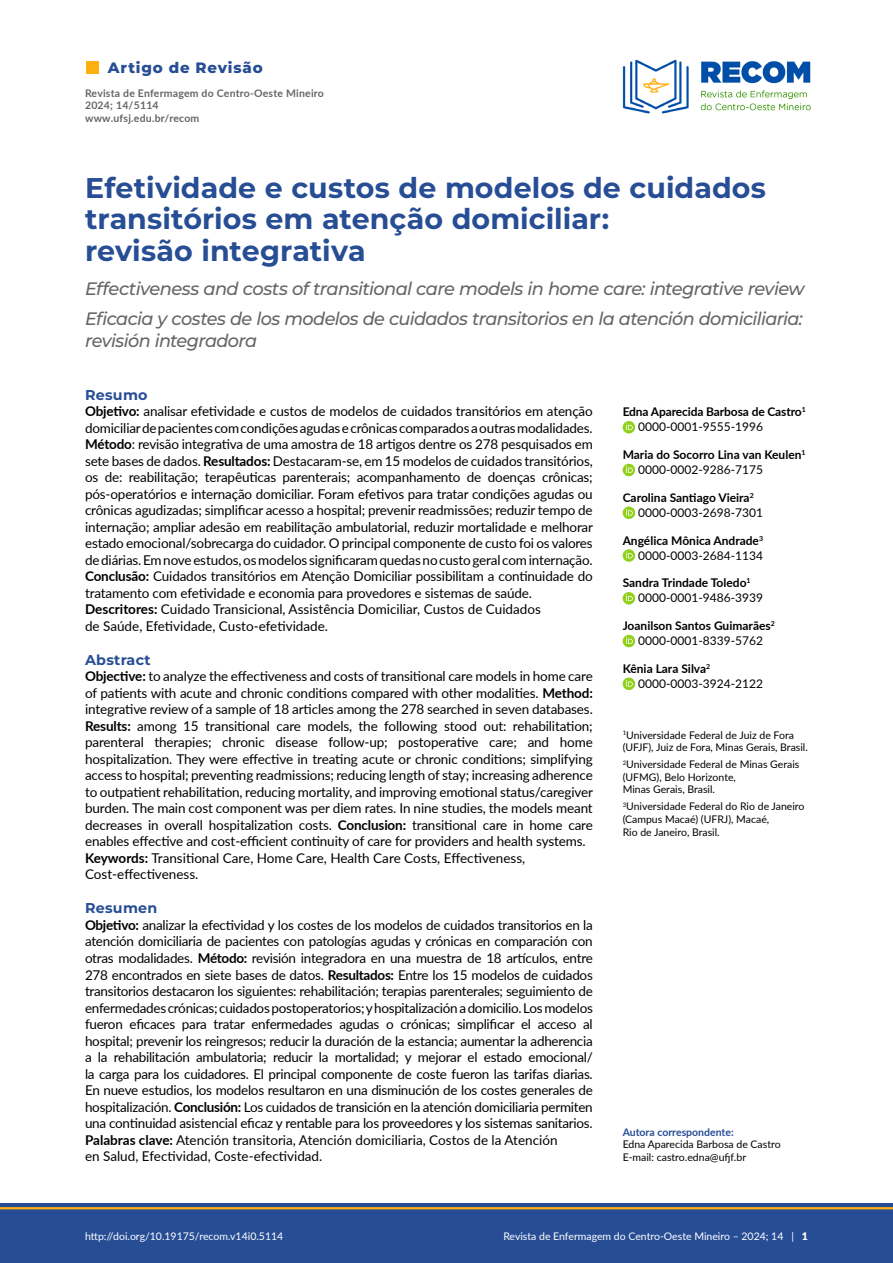
<style>
.page{position:relative;width:893px;height:1263px;background:#fff}
.page>*{position:absolute;margin:0;border:0;box-sizing:border-box;transform-origin:0 0}
.Titulo{font:700 28.5px/31.5px "Montserrat";color:#274d95}
.Tit_Estrangeiro{font:italic 500 18px/21.6px "Montserrat";letter-spacing:-.035em;color:#666}
.Seção{font:800 15px "Montserrat";letter-spacing:.06em;color:#274d95}
.Tit_Resumo_Abstract_Resumen{font:700 14.25px "Montserrat";letter-spacing:.02em;color:#274d95}
.Resumo_Abstract_Resumen_txt{font:13.5px/16.5px "Lato";letter-spacing:-.015em;color:#000;text-align:justify}
.Descritores_Keywords_Descriptor{font:13.5px/16.5px "Lato";color:#000}
.Autor{font:700 12px "Lato";color:#000}
.Orcid{font:12px "Lato";color:#000}
.Filiação{font:10.5px/12.6px "Lato";color:#000}
.t1{font:10.5px "Lato";color:#fff}
.Iniciais{font:700 10.5px "Lato";letter-spacing:.02em;color:#666}
._1st_Filiação{font:10.5px/12.6px "Lato";color:#000}
.Autor_corresp_txt{font:10.5px "Lato";color:#000}
.Autor_corresp_tit{font:700 10.5px "Lato";color:#274d95}
.s1{font-weight:700}
.s2{font-weight:900}
</style>
<div class="page">
<div style="left:0;top:1203px;width:893px;height:60px;background:#274d95"></div>
<div style="left:86px;top:61px;width:13px;height:13px;background:#ffb011"></div>
<hr style="left:0;top:1207px;width:893px;height:2px;background:#ffb011">
<img style="left:623px;top:59px;width:188px;height:55px">
<svg style="left:623px;top:421px;width:12px;height:12px"></svg>
<svg style="left:626px;top:423px;width:7px;height:7px"></svg>
<div style="left:623px;top:464px;width:12px;height:12px;background:#90cf1a;border-radius:50%"></div>
<svg style="left:626px;top:466px;width:7px;height:7px"></svg>
<svg style="left:623px;top:506px;width:12px;height:13px"></svg>
<svg style="left:626px;top:509px;width:7px;height:7px"></svg>
<svg style="left:623px;top:549px;width:12px;height:13px"></svg>
<svg style="left:626px;top:551px;width:7px;height:7px"></svg>
<svg style="left:623px;top:592px;width:12px;height:12px"></svg>
<svg style="left:626px;top:594px;width:7px;height:7px"></svg>
<div style="left:623px;top:635px;width:12px;height:12px;background:#90cf1a;border-radius:50%"></div>
<svg style="left:626px;top:637px;width:7px;height:7px"></svg>
<svg style="left:623px;top:677px;width:12px;height:13px"></svg>
<svg style="left:626px;top:680px;width:7px;height:7px"></svg>
<p class="Seção" style="left:108px;top:57px;width:156px">Artigo de Revisão</p>
<p class="Iniciais" style="left:85px;top:85px;width:240px">Revista de Enfermagem do Centro-Oeste Mineiro</p>
<p class="Iniciais" style="left:85px;top:98px;width:75px">2024; 14/5114</p>
<p class="Iniciais" style="left:85px;top:110px;width:116px">www.ufsj.edu.br/recom</p>
<p class="Titulo" style="left:85px;top:170px;width:682px">Efetividade e custos de modelos de cuidados transitórios em atenção domiciliar:<br>revisão integrativa</p>
<p class="Tit_Estrangeiro" style="left:85px;top:277px;width:721px">Effectiveness and costs of transitional care models in home care: integrative review</p>
<p class="Tit_Estrangeiro" style="left:85px;top:307px;width:719px">Eficacia y costes de los modelos de cuidados transitorios en la atención domiciliaria: revisión integradora</p>
<p class="Tit_Resumo_Abstract_Resumen" style="left:85px;top:384px;width:64px">Resumo</p>
<p class="Resumo_Abstract_Resumen_txt" style="left:85px;top:402px;width:510px"><span class="s1">Objetivo:</span> analisar efetividade e custos de modelos de cuidados transitórios em atenção domiciliar de pacientes com condições agudas e crônicas comparados a outras modalidades.<br><span class="s1">Método</span>: revisão integrativa de uma amostra de 18 artigos dentre os 278 pesquisados em sete bases de dados. <span class="s1">Resultados:</span> Destacaram-se, em 15 modelos de cuidados transitórios, os de: reabilitação; terapêuticas parenterais; acompanhamento de doenças crônicas; pós-operatórios e internação domiciliar. Foram efetivos para tratar condições agudas ou crônicas agudizadas; simplificar acesso a hospital; prevenir readmissões; reduzir tempo de internação; ampliar adesão em reabilitação ambulatorial, reduzir mortalidade e melhorar estado emocional/sobrecarga do cuidador. O principal componente de custo foi os valores de diárias. Em nove estudos, os modelos significaram quedas no custo geral com internação.<br><span class="s1">Conclusão:</span> Cuidados transitórios em Atenção Domiciliar possibilitam a continuidade do tratamento com efetividade e economia para provedores e sistemas de saúde.</p>
<p class="Descritores_Keywords_Descriptor" style="left:85px;top:600px;width:457px"><span class="s1">Descritores:</span> Cuidado Transicional, Assistência Domiciliar, Custos de Cuidados de Saúde, Efetividade, Custo-efetividade.</p>
<p class="Tit_Resumo_Abstract_Resumen" style="left:85px;top:649px;width:67px">Abstract</p>
<p class="Resumo_Abstract_Resumen_txt" style="left:85px;top:668px;width:509px"><span class="s1">Objective:</span> to analyze the effectiveness and costs of transitional care models in home care of patients with acute and chronic conditions compared with other modalities. <span class="s1">Method: </span>integrative review of a sample of 18 articles among the 278 searched in seven databases.<br><span class="s1">Results:</span> among 15 transitional care models, the following stood out: rehabilitation; parenteral therapies; chronic disease follow-up; postoperative care; and home hospitalization. They were effective in treating acute or chronic conditions; simplifying access to hospital; preventing readmissions; reducing length of stay; increasing adherence to outpatient rehabilitation, reducing mortality, and improving emotional status/caregiver burden. The main cost component was per diem rates. In nine studies, the models meant decreases in overall hospitalization costs. <span class="s1">Conclusion:</span> transitional care in home care enables effective and cost-efficient continuity of care for providers and health systems.</p>
<p class="Descritores_Keywords_Descriptor" style="left:85px;top:849px;width:442px"><span class="s1">Keywords:</span> Transitional Care, Home Care, Health Care Costs, Effectiveness,<br>Cost-effectiveness.</p>
<p class="Tit_Resumo_Abstract_Resumen" style="left:85px;top:898px;width:74px">Resumen</p>
<p class="Resumo_Abstract_Resumen_txt" style="left:85px;top:916px;width:509px"><span class="s1">Objetivo:</span> analizar la efectividad y los costes de los modelos de cuidados transitorios en la atención domiciliaria de pacientes con patologías agudas y crónicas en comparación con otras modalidades. <span class="s1">Método:</span> revisión integradora en una muestra de 18 artículos, entre 278 encontrados en siete bases de datos. <span class="s1">Resultados:</span> Entre los 15 modelos de cuidados transitorios destacaron los siguientes: rehabilitación; terapias parenterales; seguimiento de enfermedades crónicas; cuidados postoperatorios; y hospitalización a domicilio. Losmodelos fueron eficaces para tratar enfermedades agudas o crónicas; simplificar el acceso al hospital; prevenir los reingresos; reducir la duración de la estancia; aumentar la adherencia a la rehabilitación ambulatoria; reducir la mortalidad; y mejorar el estado emocional/ la carga para los cuidadores. El principal componente de coste fueron las tarifas diarias.<br>En nueve estudios, los modelos resultaron en una disminución de los costes generales de hospitalización. <span class="s1">Conclusión:</span> Los cuidados de transición en la atención domiciliaria permiten una continuidad asistencial eficaz y rentable para los proveedores y los sistemas sanitarios.</p>
<p class="Descritores_Keywords_Descriptor" style="left:85px;top:1131px;width:474px"><span class="s1">Palabras clave:</span> Atención transitoria, Atención domiciliaria, Costos de la Atención en Salud, Efectividad, Coste-efectividad.</p>
<p class="Autor" style="left:623px;top:403px;width:185px">Edna Aparecida Barbosa de Castro<sup>1</sup></p>
<p class="Orcid" style="left:638px;top:418px;width:126px">0000-0001-9555-1996</p>
<p class="Autor" style="left:623px;top:446px;width:184px">Maria do Socorro Lina van Keulen<sup>1</sup></p>
<p class="Orcid" style="left:638px;top:461px;width:126px">0000-0002-9286-7175</p>
<p class="Autor" style="left:623px;top:489px;width:133px">Carolina Santiago Vieira<sup>2</sup></p>
<p class="Orcid" style="left:638px;top:504px;width:126px">0000-0003-2698-7301</p>
<p class="Autor" style="left:623px;top:531px;width:142px">Angélica Mônica Andrade<sup>3</sup></p>
<p class="Orcid" style="left:638px;top:547px;width:126px">0000-0003-2684-1134</p>
<p class="Autor" style="left:623px;top:574px;width:129px">Sandra Trindade Toledo<sup>1</sup></p>
<p class="Orcid" style="left:638px;top:589px;width:126px">0000-0001-9486-3939</p>
<p class="Autor" style="left:623px;top:617px;width:154px">Joanilson Santos Guimarães<sup>2</sup></p>
<p class="Orcid" style="left:638px;top:632px;width:126px">0000-0001-8339-5762</p>
<p class="Autor" style="left:623px;top:660px;width:89px">Kênia Lara Silva<sup>2</sup></p>
<p class="Orcid" style="left:638px;top:675px;width:126px">0000-0003-3924-2122</p>
<p class="_1st_Filiação" style="left:623px;top:728px;width:187px"><sup>1</sup>Universidade Federal de Juiz de Fora (UFJF), Juiz de Fora, Minas Gerais, Brasil.</p>
<p class="Filiação" style="left:623px;top:758px;width:178px"><sup>2</sup>Universidade Federal de Minas Gerais (UFMG), Belo Horizonte,<br>Minas Gerais, Brasil.</p>
<p class="Filiação" style="left:623px;top:800px;width:183px"><sup>3</sup>Universidade Federal do Rio de Janeiro (Campus Macaé) (UFRJ), Macaé,<br>Rio de Janeiro, Brasil.</p>
<p class="Autor_corresp_tit" style="left:623px;top:1124px;width:113px">Autora correspondente:</p>
<p class="Autor_corresp_txt" style="left:623px;top:1137px;width:160px">Edna Aparecida Barbosa de Castro</p>
<p class="Autor_corresp_txt" style="left:623px;top:1149px;width:125px">E-mail: castro.edna@ufjf.br</p>
<p class="t1" style="left:85px;top:1228px;width:200px">http://doi.org/10.19175/recom.v14i0.5114</p>
<p class="t1" style="left:503px;top:1228px;width:306px">Revista de Enfermagem do Centro-Oeste Mineiro – 2024; 14 | <span class="s2">1</span></p>
</div>
